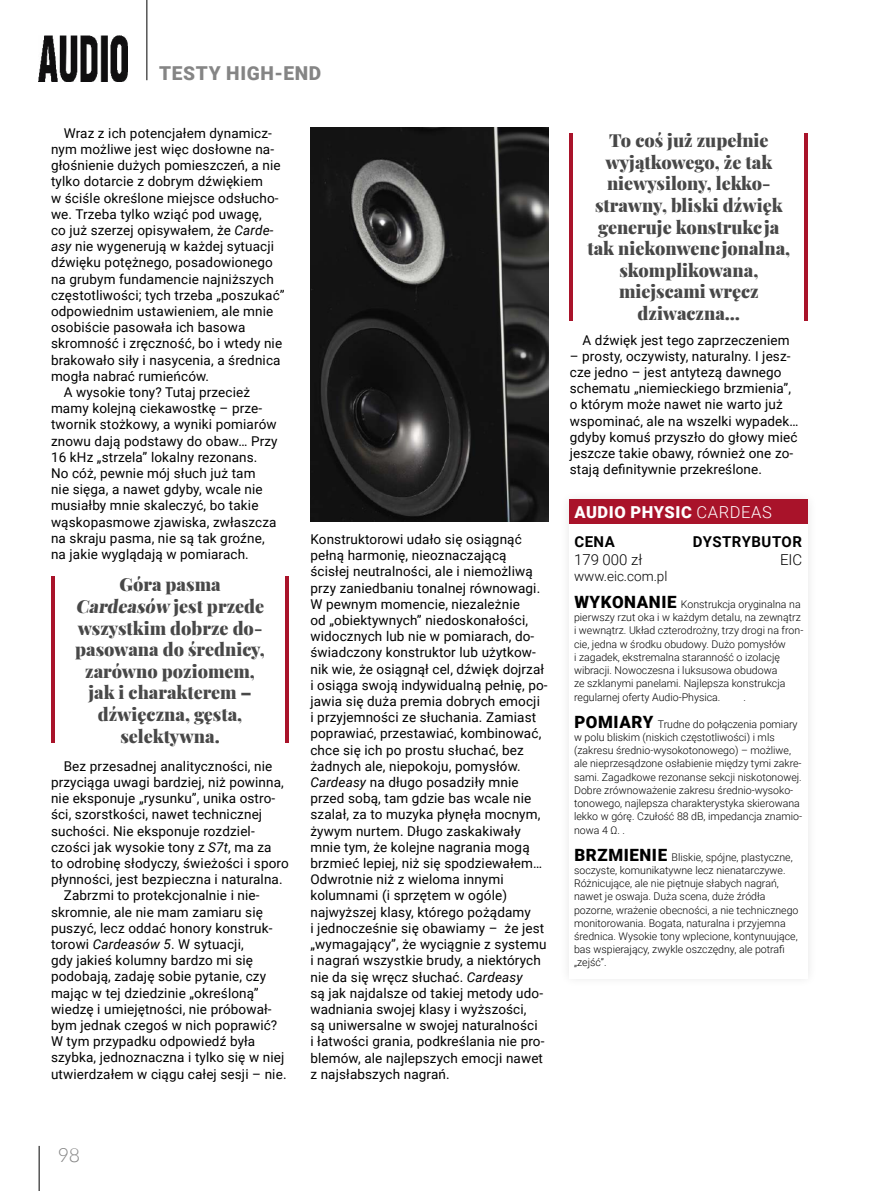
<style>
.page{position:relative;width:893px;height:1191px;background:#fff}
.page>*{position:absolute;margin:0;border:0;box-sizing:border-box;transform-origin:0 0}
.t1{font:300 19.5px "Lato";color:#858585}
.t2{font:900 19.2px "Roboto";letter-spacing:.035em;color:#858585}
.t3{font:900 18px/21.6px "Playfair Display";color:#484848;text-align:center}
.t4{font:900 16.5px "Roboto";letter-spacing:.035em;color:#fff}
.t5{font:700 15px "Roboto";letter-spacing:.035em;color:#000}
.t6{font:300 15px "Roboto";color:#000}
.t7{font:13.5px/16.2px "Roboto";letter-spacing:.01em;color:#000}
.t8{font:300 13.5px "Roboto";color:#000}
.t9{font:300 10.65px/13.2px "Roboto";color:#000}
.s1{font-style:italic}
.s2{font-weight:300}
.s3{font-weight:900;font-size:16.95px}
</style>
<div class="page">
<hr style="left:39px;top:1145px;width:1px;height:46px;background:#000">
<hr style="left:147px;top:0;width:1px;height:80px;background:#000">
<img style="left:39px;top:35px;width:89px;height:46px">
<div style="left:560px;top:490px;width:257px;height:498px;background:#fbfbfb"></div>
<div style="left:569px;top:500px;width:239px;height:478px;background:#fff"></div>
<div style="left:569px;top:500px;width:239px;height:24px;background:#a9132a"></div>
<img style="left:310px;top:128px;width:239px;height:393px">
<hr style="left:51px;top:576px;width:4px;height:167px;background:#a9132a">
<hr style="left:285px;top:576px;width:4px;height:167px;background:#a9132a">
<hr style="left:569px;top:133px;width:4px;height:187px;background:#a9132a">
<hr style="left:804px;top:133px;width:4px;height:187px;background:#a9132a">
<h2 class="t2" style="left:159px;top:60px;width:164px">TESTY HIGH-END</h2>
<p class="t7" style="left:64px;top:124px;width:210px">Wraz z ich potencjałem dynamicz-</p>
<p class="t7" style="left:51px;top:140px;width:225px">nym możliwe jest więc dosłowne na-</p>
<p class="t7" style="left:51px;top:157px;width:231px">głośnienie dużych pomieszczeń, a nie</p>
<p class="t7" style="left:51px;top:173px;width:213px">tylko dotarcie z dobrym dźwiękiem</p>
<p class="t7" style="left:51px;top:189px;width:229px">w ściśle określone miejsce odsłucho-</p>
<p class="t7" style="left:51px;top:205px;width:212px">we. Trzeba tylko wziąć pod uwagę,</p>
<p class="t7" style="left:51px;top:221px;width:224px">co już szerzej opisywałem, że <span class="s1">Carde-</span></p>
<p class="t7" style="left:51px;top:238px;width:224px"><span class="s1">asy</span> nie wygenerują w każdej sytuacji</p>
<p class="t7" style="left:51px;top:254px;width:223px">dźwięku potężnego, posadowionego</p>
<p class="t7" style="left:51px;top:270px;width:224px">na grubym fundamencie najniższych</p>
<p class="t7" style="left:51px;top:286px;width:235px">częstotliwości; tych trzeba „poszukać”</p>
<p class="t7" style="left:51px;top:302px;width:224px">odpowiednim ustawieniem, ale mnie</p>
<p class="t7" style="left:51px;top:319px;width:196px">osobiście pasowała ich basowa</p>
<p class="t7" style="left:51px;top:335px;width:233px">skromność i zręczność, bo i wtedy nie</p>
<p class="t7" style="left:51px;top:351px;width:231px">brakowało siły i nasycenia, a średnica</p>
<p class="t7" style="left:51px;top:367px;width:160px">mogła nabrać rumieńców.</p>
<p class="t7" style="left:64px;top:383px;width:188px">A wysokie tony? Tutaj przecież</p>
<p class="t7" style="left:51px;top:400px;width:213px">mamy kolejną ciekawostkę – prze-</p>
<p class="t7" style="left:51px;top:416px;width:227px">twornik stożkowy, a wyniki pomiarów</p>
<p class="t7" style="left:51px;top:432px;width:228px">znowu dają podstawy do obaw… Przy</p>
<p class="t7" style="left:51px;top:448px;width:208px">16 kHz „strzela” lokalny rezonans.</p>
<p class="t7" style="left:51px;top:464px;width:206px">No cóż, pewnie mój słuch już tam</p>
<p class="t7" style="left:51px;top:481px;width:213px">nie sięga, a nawet gdyby, wcale nie</p>
<p class="t7" style="left:51px;top:497px;width:209px">musiałby mnie skaleczyć, bo takie</p>
<p class="t7" style="left:51px;top:513px;width:227px">wąskopasmowe zjawiska, zwłaszcza</p>
<p class="t7" style="left:51px;top:529px;width:215px">na skraju pasma, nie są tak groźne,</p>
<p class="t7" style="left:51px;top:545px;width:199px">na jakie wyglądają w pomiarach.</p>
<h3 class="t3" style="left:75px;top:572px;width:191px">Góra pasma<br>Cardeasów jest przede wszystkim dobrze do&shy;pasowana do średnicy, zarówno poziomem, jak i charakterem – dźwięczna, gęsta, selektywna.</h3>
<p class="t7" style="left:64px;top:757px;width:210px">Bez przesadnej analityczności, nie</p>
<p class="t7" style="left:51px;top:773px;width:234px">przyciąga uwagi bardziej, niż powinna,</p>
<p class="t7" style="left:51px;top:789px;width:226px">nie eksponuje „rysunku”, unika ostro-</p>
<p class="t7" style="left:51px;top:806px;width:213px">ści, szorstkości, nawet technicznej</p>
<p class="t7" style="left:51px;top:822px;width:205px">suchości. Nie eksponuje rozdziel-</p>
<p class="t7" style="left:51px;top:838px;width:222px">czości jak wysokie tony z <span class="s1">S7t</span>, ma za</p>
<p class="t7" style="left:51px;top:854px;width:239px">to odrobinę słodyczy, świeżości i sporo</p>
<p class="t7" style="left:51px;top:870px;width:233px">płynności, jest bezpieczna i naturalna.</p>
<p class="t7" style="left:64px;top:887px;width:197px">Zabrzmi to protekcjonalnie i nie-</p>
<p class="t7" style="left:51px;top:903px;width:213px">skromnie, ale nie mam zamiaru się</p>
<p class="t7" style="left:51px;top:919px;width:223px">puszyć, lecz oddać honory konstruk-</p>
<p class="t7" style="left:51px;top:935px;width:194px">torowi <span class="s1">Cardeasów 5</span>. W sytuacji,</p>
<p class="t7" style="left:51px;top:951px;width:203px">gdy jakieś kolumny bardzo mi się</p>
<p class="t7" style="left:51px;top:968px;width:217px">podobają, zadaję sobie pytanie, czy</p>
<p class="t7" style="left:51px;top:984px;width:209px">mając w tej dziedzinie „określoną”</p>
<p class="t7" style="left:51px;top:1000px;width:222px">wiedzę i umiejętności, nie próbował-</p>
<p class="t7" style="left:51px;top:1016px;width:228px">bym jednak czegoś w nich poprawić?</p>
<p class="t7" style="left:51px;top:1032px;width:206px">W tym przypadku odpowiedź była</p>
<p class="t7" style="left:51px;top:1049px;width:235px">szybka, jednoznaczna i tylko się w niej</p>
<p class="t7" style="left:51px;top:1065px;width:237px">utwierdzałem w ciągu całej sesji – nie.</p>
<p class="t7" style="left:310px;top:530px;width:239px">Konstruktorowi udało się osiągnąć pełną harmonię, nieoznaczającą ścisłej neutralności, ale i niemożliwą przy zaniedbaniu tonalnej równowagi.<br>W pewnym momencie, niezależnie<br>od „obiektywnych” niedoskonałości, widocznych lub nie w pomiarach, do&shy;świadczony konstruktor lub użytkow&shy;nik wie, że osiągnął cel, dźwięk dojrzał i osiąga swoją indywidualną pełnię, po&shy;jawia się duża premia dobrych emocji<br>i przyjemności ze słuchania. Zamiast poprawiać, przestawiać, kombinować, chce się ich po prostu słuchać, bez żadnych ale, niepokoju, pomysłów.<br><span class="s1">Cardeasy</span> na długo posadziły mnie przed sobą, tam gdzie bas wcale nie szalał, za to muzyka płynęła mocnym, żywym nurtem. Długo zaskakiwały mnie tym, że kolejne nagrania mogą brzmieć lepiej, niż się spodziewałem… Odwrotnie niż z wieloma innymi kolumnami (i sprzętem w ogóle) najwyższej klasy, którego pożądamy<br>i jednocześnie się obawiamy – że jest „wymagający”, że wyciągnie z systemu i nagrań wszystkie brudy, a niektórych nie da się wręcz słuchać. <span class="s1">Cardeasy<br></span>są jak najdalsze od takiej metody udo&shy;wadniania swojej klasy i wyższości,<br>są uniwersalne w swojej naturalności<br>i łatwości grania, podkreślania nie pro&shy;blemów, ale najlepszych emocji nawet z najsłabszych nagrań.</p>
<h3 class="t3" style="left:587px;top:128px;width:204px">To coś już zupełnie wyjątkowego, że tak niewysilony, lekko&shy;strawny, bliski dźwięk generuje konstrukcja tak niekonwencjonalna, skomplikowana, miejscami wręcz dziwaczna…</h3>
<p class="t7" style="left:583px;top:331px;width:209px">A dźwięk jest tego zaprzeczeniem</p>
<p class="t7" style="left:570px;top:347px;width:230px">– prosty, oczywisty, naturalny. I jesz&shy;cze jedno – jest antytezą dawnego schematu „niemieckiego brzmienia”, o którym może nawet nie warto już wspominać, ale na wszelki wypadek… gdyby komuś przyszło do głowy mieć jeszcze takie obawy, również one zo&shy;stają definitywnie przekreślone.</p>
<p class="t4" style="left:574px;top:500px;width:199px">AUDIO PHYSIC <span class="s2">CARDEAS</span></p>
<p class="t5" style="left:574px;top:531px;width:42px">CENA</p>
<p class="t5" style="left:693px;top:531px;width:111px">DYSTRYBUTOR</p>
<p class="t6" style="left:574px;top:549px;width:70px">179 000 zł</p>
<p class="t6" style="left:780px;top:549px;width:24px">EIC</p>
<p class="t8" style="left:574px;top:566px;width:95px">www.eic.com.pl</p>
<p class="t9" style="left:574px;top:597px;width:231px"><span class="s3">WYKONANIE</span> Konstrukcja oryginalna na pierwszy rzut oka i w każdym detalu, na zewnątrz i wewnątrz. Układ czterodrożny, trzy drogi na fron&shy;cie, jedna w środku obudowy. Dużo pomysłów<br>i zagadek, ekstremalna staranność o izolację wibracji. Nowoczesna i luksusowa obudowa<br>ze szklanymi panelami. Najlepsza konstrukcja regularnej oferty Audio-Physica.</p>
<p class="t9" style="left:743px;top:690px;width:4px">.</p>
<p class="t9" style="left:574px;top:717px;width:230px"><span class="s3">POMIARY</span> Trudne do połączenia pomiary w polu bliskim (niskich częstotliwości) i mls (zakresu średnio-wysokotonowego) – możliwe, ale nieprzesądzone osłabienie między tymi zakre&shy;sami. Zagadkowe rezonanse sekcji niskotonowej.<br>Dobre zrównoważenie zakresu średnio-wysoko&shy;tonowego, najlepsza charakterystyka skierowana lekko w górę. Czułość 88 dB, impedancja znamio&shy;nowa 4 Ω. .</p>
<p class="t9" style="left:574px;top:850px;width:226px"><span class="s3">BRZMIENIE</span> Bliskie, spójne, plastyczne, soczyste, komunikatywne lecz nienatarczywe.<br>Różnicujące, ale nie piętnuje słabych nagrań, nawet je oswaja. Duża scena, duże źródła pozorne, wrażenie obecności, a nie technicznego monitorowania. Bogata, naturalna i przyjemna średnica. Wysokie tony wplecione, kontynuujące, bas wspierający, zwykle oszczędny, ale potrafi „zejść”.</p>
<h1 class="t1" style="left:57px;top:1144px;width:24px">98</h1>
</div>
